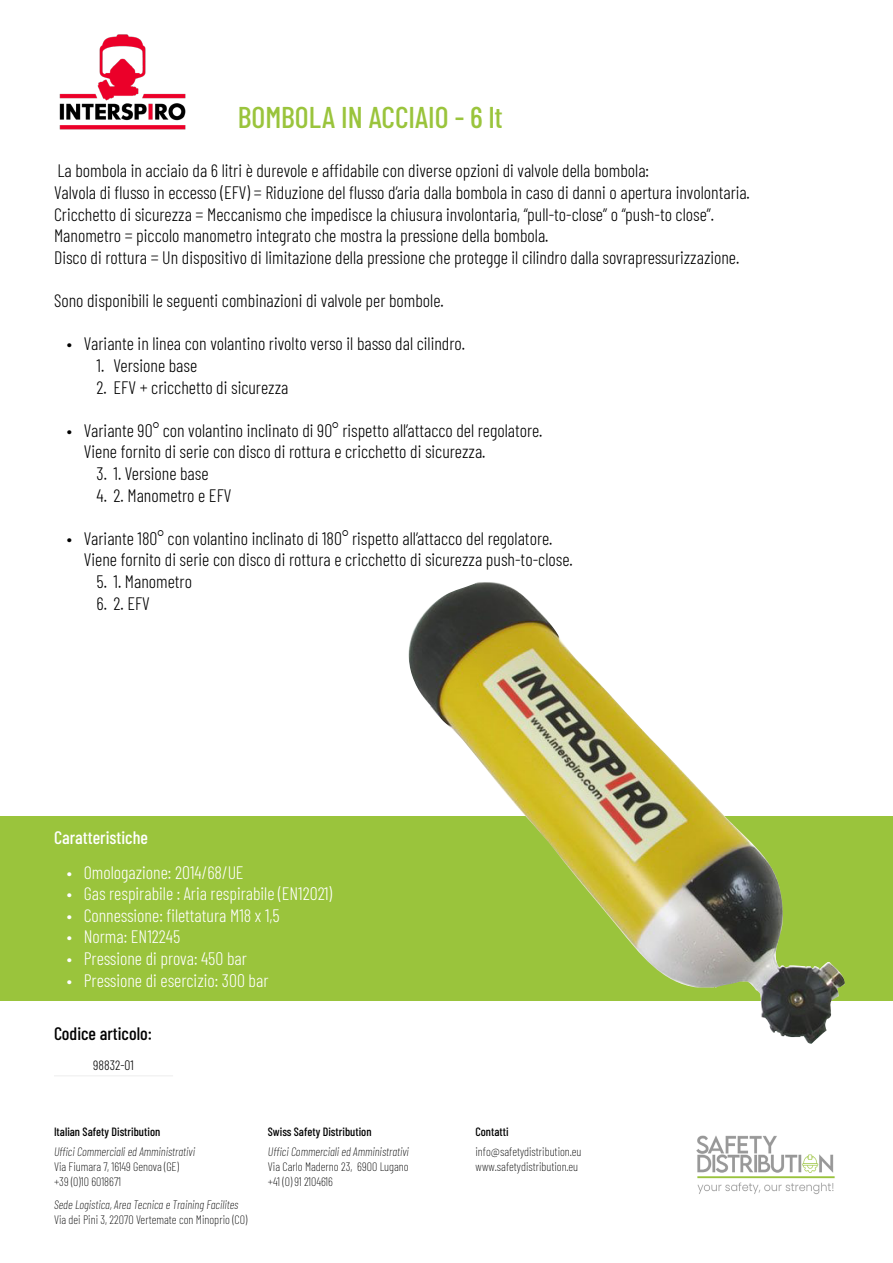
<style>
.page{position:relative;width:893px;height:1263px;background:#fff}
.page>*{position:absolute;margin:0;border:0;box-sizing:border-box;transform-origin:0 0}
.TITOL{font:500 30px "Barlow Condensed";color:#9ac43c}
.TESTO{font:300 18px "Barlow Condensed";color:#000}
.t1{font:300 18px "Barlow Condensed";color:#fff}
.TESTO-2{font:500 18px "Barlow Condensed";color:#000}
.TESTO-3{font:500 18px "Barlow Condensed";color:#fff}
.t2{font:300 13.5px "Barlow Condensed";color:#000}
.t3{font:200 12px/15px "Barlow Condensed";color:#000}
.t4{font:italic 200 12px "Barlow Condensed";color:#000}
.t5{font:500 12px "Barlow Condensed";color:#000}
</style>
<div class="page">
<img style="left:59px;top:34px;width:127px;height:96px">
<img style="left:696px;top:1135px;width:139px;height:60px">
<div style="left:0;top:816px;width:893px;height:185px;background:#9ac43c"></div>
<hr style="left:54px;top:1075px;width:119px;height:1px;background:#ededed">
<img style="left:408px;top:582px;width:437px;height:462px">
<p class="TITOL" style="left:238px;top:96px;width:267px">BOMBOLA IN ACCIAIO - 6 lt</p>
<p class="TESTO" style="left:58px;top:158px;width:593px">La bombola in acciaio da 6 litri è durevole e affidabile con diverse opzioni di valvole della bombola:</p>
<p class="TESTO" style="left:54px;top:180px;width:697px">Valvola di flusso in eccesso (EFV) = Riduzione del flusso d’aria dalla bombola in caso di danni o apertura involontaria.</p>
<p class="TESTO" style="left:54px;top:201px;width:662px">Cricchetto di sicurezza = Meccanismo che impedisce la chiusura involontaria, “pull-to-close” o “push-to close”.</p>
<p class="TESTO" style="left:54px;top:223px;width:496px">Manometro = piccolo manometro integrato che mostra la pressione della bombola.</p>
<p class="TESTO" style="left:54px;top:245px;width:687px">Disco di rottura = Un dispositivo di limitazione della pressione che protegge il cilindro dalla sovrapressurizzazione.</p>
<p class="TESTO" style="left:54px;top:288px;width:391px">Sono disponibili le seguenti combinazioni di valvole per bombole.</p>
<p class="TESTO" style="left:67px;top:331px;width:400px">• Variante in linea con volantino rivolto verso il basso dal cilindro.</p>
<p class="TESTO" style="left:97px;top:353px;width:102px">1. Versione base</p>
<p class="TESTO" style="left:97px;top:374px;width:193px">2. EFV + cricchetto di sicurezza</p>
<p class="TESTO" style="left:67px;top:417px;width:477px">• Variante 90° con volantino inclinato di 90° rispetto all’attacco del regolatore.</p>
<p class="TESTO" style="left:84px;top:439px;width:403px">Viene fornito di serie con disco di rottura e cricchetto di sicurezza.</p>
<p class="TESTO" style="left:97px;top:461px;width:114px">3. 1. Versione base</p>
<p class="TESTO" style="left:97px;top:482px;width:136px">4. 2. Manometro e EFV</p>
<p class="TESTO" style="left:67px;top:525px;width:487px">• Variante 180° con volantino inclinato di 180° rispetto all’attacco del regolatore.</p>
<p class="TESTO" style="left:84px;top:547px;width:490px">Viene fornito di serie con disco di rottura e cricchetto di sicurezza push-to-close.</p>
<p class="TESTO" style="left:97px;top:569px;width:97px">5. 1. Manometro</p>
<p class="TESTO" style="left:97px;top:590px;width:55px">6. 2. EFV</p>
<p class="TESTO-3" style="left:54px;top:825px;width:95px">Caratteristiche</p>
<p class="t1" style="left:67px;top:859px;width:178px">• Omologazione: 2014/68/UE</p>
<p class="t1" style="left:67px;top:881px;width:267px">• Gas respirabile : Aria respirabile (EN12021)</p>
<p class="t1" style="left:67px;top:902px;width:215px">• Connessione: filettatura M18 x 1,5</p>
<p class="t1" style="left:67px;top:924px;width:115px">• Norma: EN12245</p>
<p class="t1" style="left:67px;top:946px;width:182px">• Pressione di prova: 450 bar</p>
<p class="t1" style="left:67px;top:967px;width:203px">• Pressione di esercizio: 300 bar</p>
<p class="TESTO-2" style="left:54px;top:1020px;width:99px">Codice articolo:</p>
<p class="t2" style="left:93px;top:1055px;width:42px">98832-01</p>
<p class="t5" style="left:54px;top:1122px;width:108px">Italian Safety Distribution</p>
<p class="t4" style="left:54px;top:1143px;width:143px">Uffici Commerciali ed Amministrativi</p>
<p class="t3" style="left:54px;top:1158px;width:126px">Via Fiumara 7, 16149 Genova (GE) +39 (0)10 6018671</p>
<p class="t4" style="left:54px;top:1195px;width:186px">Sede Logistica, Area Tecnica e Training Facilites</p>
<p class="t3" style="left:54px;top:1211px;width:195px">Via dei Pini 3, 22070 Vertemate con Minoprio (CO)</p>
<p class="t5" style="left:268px;top:1122px;width:105px">Swiss Safety Distribution</p>
<p class="t4" style="left:268px;top:1143px;width:143px">Uffici Commerciali ed Amministrativi</p>
<p class="t3" style="left:268px;top:1158px;width:142px">Via Carlo Maderno 23, 6900 Lugano +41 (0) 91 2104616</p>
<p class="t5" style="left:475px;top:1122px;width:35px">Contatti</p>
<p class="t3" style="left:475px;top:1143px;width:107px">info@safetydistribution.eu www.safetydistribution.eu</p>
</div>
